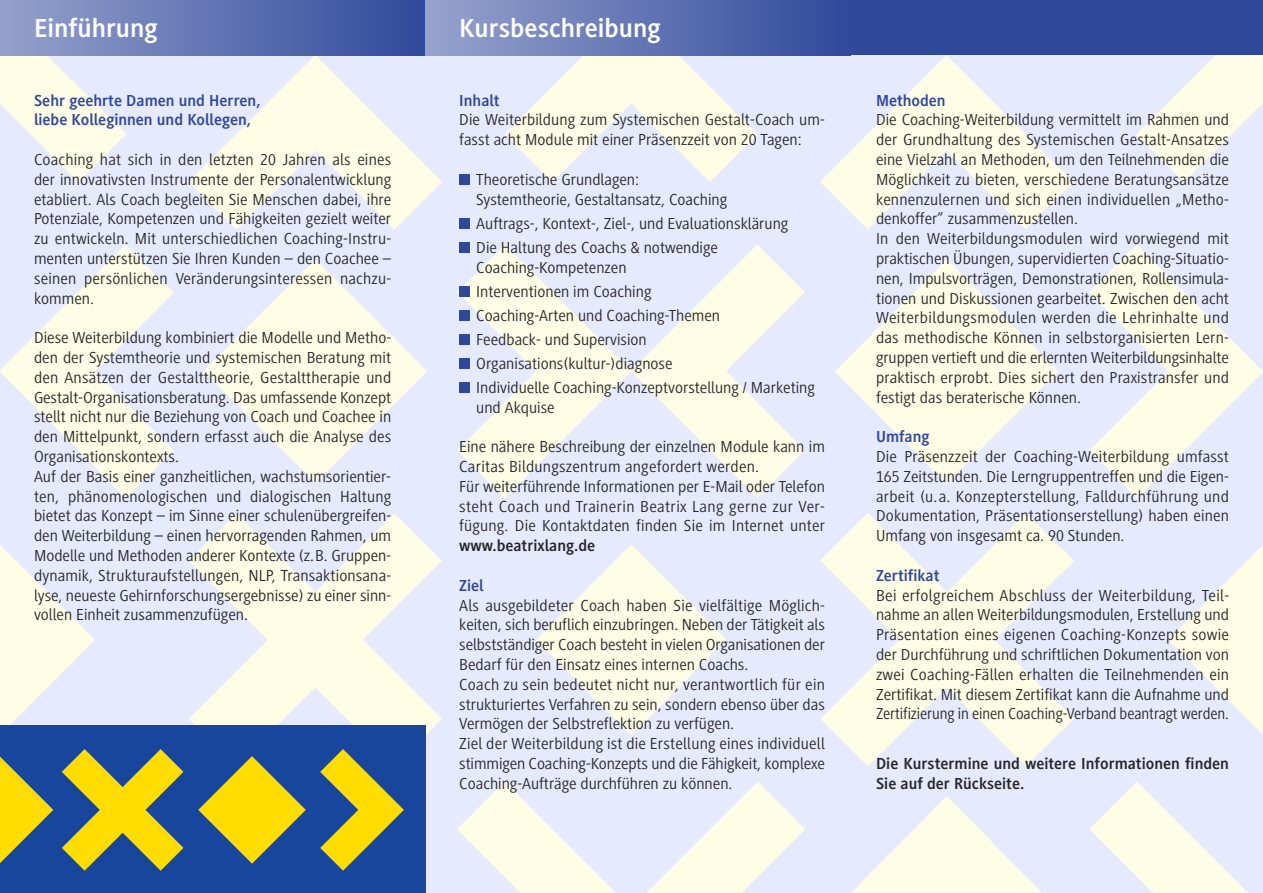
<style>
.page{position:relative;width:1263px;height:893px;background:#fff}
.page>*{position:absolute;margin:0;border:0;box-sizing:border-box;transform-origin:0 0}
.t1{font:700 27px "Generis Sans Com";color:#fff}
.t2{font:16.5px/19.8px "Generis Sans Com";color:#272627}
.t3{font:700 16.5px/19.8px "Generis Sans Com";color:#2f489a}
.t4{font:700 16.5px/19.8px "Generis Sans Com";color:#272627}
</style>
<div class="page">
<img style="left:0;top:55px;width:1263px;height:838px">
<div style="left:459px;top:382px;width:11px;height:11px;background:#2f489a"></div>
<div style="left:459px;top:358px;width:11px;height:11px;background:#2f489a"></div>
<div style="left:459px;top:334px;width:11px;height:11px;background:#2f489a"></div>
<div style="left:459px;top:310px;width:11px;height:11px;background:#2f489a"></div>
<div style="left:459px;top:286px;width:11px;height:11px;background:#2f489a"></div>
<div style="left:459px;top:242px;width:11px;height:11px;background:#2f489a"></div>
<div style="left:459px;top:218px;width:11px;height:11px;background:#2f489a"></div>
<div style="left:459px;top:174px;width:11px;height:11px;background:#2f489a"></div>
<div style="left:0;top:0;width:425px;height:55px;background:linear-gradient(to right,#95a2cc,#30499b)"></div>
<div style="left:425px;top:0;width:425px;height:55px;background:linear-gradient(to right,#97a3cd,#30499b)"></div>
<div style="left:850px;top:0;width:413px;height:55px;background:#2f489a"></div>
<div style="left:0;top:725px;width:425px;height:168px;background:#18469d"></div>
<svg style="left:62px;top:749px;width:121px;height:122px;background:#949749"></svg>
<svg style="left:320px;top:749px;width:84px;height:122px;background:#7d8858"></svg>
<svg style="left:198px;top:756px;width:108px;height:108px;background:#8a904f"></svg>
<svg style="left:0;top:741px;width:53px;height:138px;background:#718060"></svg>
<h1 class="t1" style="left:34px;top:13px;width:125px">Einführung</h1>
<h1 class="t1" style="left:459px;top:13px;width:203px">Kursbeschreibung</h1>
<p class="t3" style="left:34px;top:90px;width:228px">Sehr geehrte Damen und Herren, liebe Kolleginnen und Kollegen,</p>
<p class="t2" style="left:34px;top:150px;width:359px;text-align:justify">Coaching hat sich in den letzten 20 Jahren als eines der innovativsten Instrumente der Personalentwicklung etabliert. Als Coach begleiten Sie Menschen dabei, ihre Potenziale, Kompetenzen und Fähigkeiten gezielt weiter zu entwickeln. Mit unterschiedlichen Coaching-Instru&shy;menten unterstützen Sie Ihren Kunden – den Coachee – seinen persönlichen Veränderungsinteressen nachzu&shy;kommen.</p>
<p class="t2" style="left:34px;top:328px;width:359px">Diese Weiterbildung kombiniert die Modelle und Metho&shy;den der Systemtheorie und systemischen Beratung mit den Ansätzen der Gestalttheorie, Gestalttherapie und Gestalt-Organisationsberatung. Das umfassende Konzept stellt nicht nur die Beziehung von Coach und Coachee in den Mittelpunkt, sondern erfasst auch die Analyse des Organisationskontexts.<br>Auf der Basis einer ganzheitlichen, wachstumsorientier&shy;ten, phänomenologischen und dialogischen Haltung bietet das Konzept – im Sinne einer schulenübergreifen&shy;den Weiterbildung – einen hervorragenden Rahmen, um Modelle und Methoden anderer Kontexte (z.B. Gruppen&shy;dynamik, Strukturaufstellungen, NLP, Transaktionsana&shy;lyse, neueste Gehirnforschungsergebnisse) zu einer sinn&shy;vollen Einheit zusammenzufügen.</p>
<p class="t3" style="left:459px;top:90px;width:42px">Inhalt</p>
<p class="t2" style="left:459px;top:110px;width:367px">Die Weiterbildung zum Systemischen Gestalt-Coach um&shy;fasst acht Module mit einer Präsenzzeit von 20 Tagen:</p>
<p class="t2" style="left:476px;top:170px;width:252px">Theoretische Grundlagen:<br>Systemtheorie, Gestaltansatz, Coaching</p>
<p class="t2" style="left:476px;top:211px;width:314px;line-height:24px">Auftrags-, Kontext-, Ziel-, und Evaluationsklärung<br>Die Haltung des Coachs &amp; notwendige</p>
<p class="t2" style="left:476px;top:255px;width:340px;line-height:24px">Coaching-Kompetenzen<br>Interventionen im Coaching<br>Coaching-Arten und Coaching-Themen<br>Feedback- und Supervision Organisations(kultur-)diagnose<br>Individuelle Coaching-Konzeptvorstellung / Marketing</p>
<p class="t2" style="left:476px;top:397px;width:80px">und Akquise</p>
<p class="t2" style="left:459px;top:437px;width:367px">Eine nähere Beschreibung der einzelnen Module kann im Caritas Bildungszentrum angefordert werden.<br>Für weiterführende Informationen per E-Mail oder Telefon steht Coach und Trainerin Beatrix Lang gerne zur Ver&shy;fügung. Die Kontaktdaten finden Sie im Internet unter</p>
<p class="t4" style="left:459px;top:536px;width:137px">www.beatrixlang.de</p>
<p class="t3" style="left:459px;top:576px;width:26px">Ziel</p>
<p class="t2" style="left:459px;top:595px;width:367px">Als ausgebildeter Coach haben Sie vielfältige Möglich&shy;keiten, sich beruflich einzubringen. Neben der Tätigkeit als selbstständiger Coach besteht in vielen Organisationen der Bedarf für den Einsatz eines internen Coachs.<br>Coach zu sein bedeutet nicht nur, verantwortlich für ein strukturiertes Verfahren zu sein, sondern ebenso über das Vermögen der Selbstreflektion zu verfügen.<br>Ziel der Weiterbildung ist die Erstellung eines individuell stimmigen Coaching-Konzepts und die Fähigkeit, komplexe Coaching-Aufträge durchführen zu können.</p>
<p class="t3" style="left:876px;top:90px;width:71px">Methoden</p>
<p class="t2" style="left:876px;top:110px;width:354px">Die Coaching-Weiterbildung vermittelt im Rahmen und der Grundhaltung des Systemischen Gestalt-Ansatzes eine Vielzahl an Methoden, um den Teilnehmenden die Möglichkeit zu bieten, verschiedene Beratungsansätze kennenzulernen und sich einen individuellen „Metho&shy;denkoffer“ zusammenzustellen.<br>In den Weiterbildungsmodulen wird vorwiegend mit praktischen Übungen, supervidierten Coaching-Situatio&shy;nen, Impulsvorträgen, Demonstrationen, Rollensimula&shy;tionen und Diskussionen gearbeitet. Zwischen den acht Weiterbildungsmodulen werden die Lehrinhalte und das methodische Können in selbstorganisierten Lern&shy;gruppen vertieft und die erlernten Weiterbildungsinhalte praktisch erprobt. Dies sichert den Praxistransfer und festigt das beraterische Können.</p>
<p class="t3" style="left:876px;top:427px;width:55px">Umfang</p>
<p class="t2" style="left:876px;top:447px;width:354px;text-align:justify">Die Präsenzzeit der Coaching-Weiterbildung umfasst 165 Zeitstunden. Die Lerngruppentreffen und die Eigen&shy;arbeit (u.a. Konzepterstellung, Falldurchführung und Dokumentation, Präsentationserstellung) haben einen Umfang von insgesamt ca. 90 Stunden.</p>
<p class="t3" style="left:876px;top:566px;width:65px">Zertifikat</p>
<p class="t2" style="left:876px;top:585px;width:355px;text-align:justify">Bei erfolgreichem Abschluss der Weiterbildung, Teil&shy;nahme an allen Weiterbildungsmodulen, Erstellung und Präsentation eines eigenen Coaching-Konzepts sowie der Durchführung und schriftlichen Dokumentation von zwei Coaching-Fällen erhalten die Teilnehmenden ein Zertifikat. Mit diesem Zertifikat kann die Aufnahme und Zertifizierung in einen Coaching-Verband beantragt werden.</p>
<p class="t4" style="left:876px;top:754px;width:354px">Die Kurstermine und weitere Informationen finden<br>Sie auf der Rückseite.</p>
</div>
